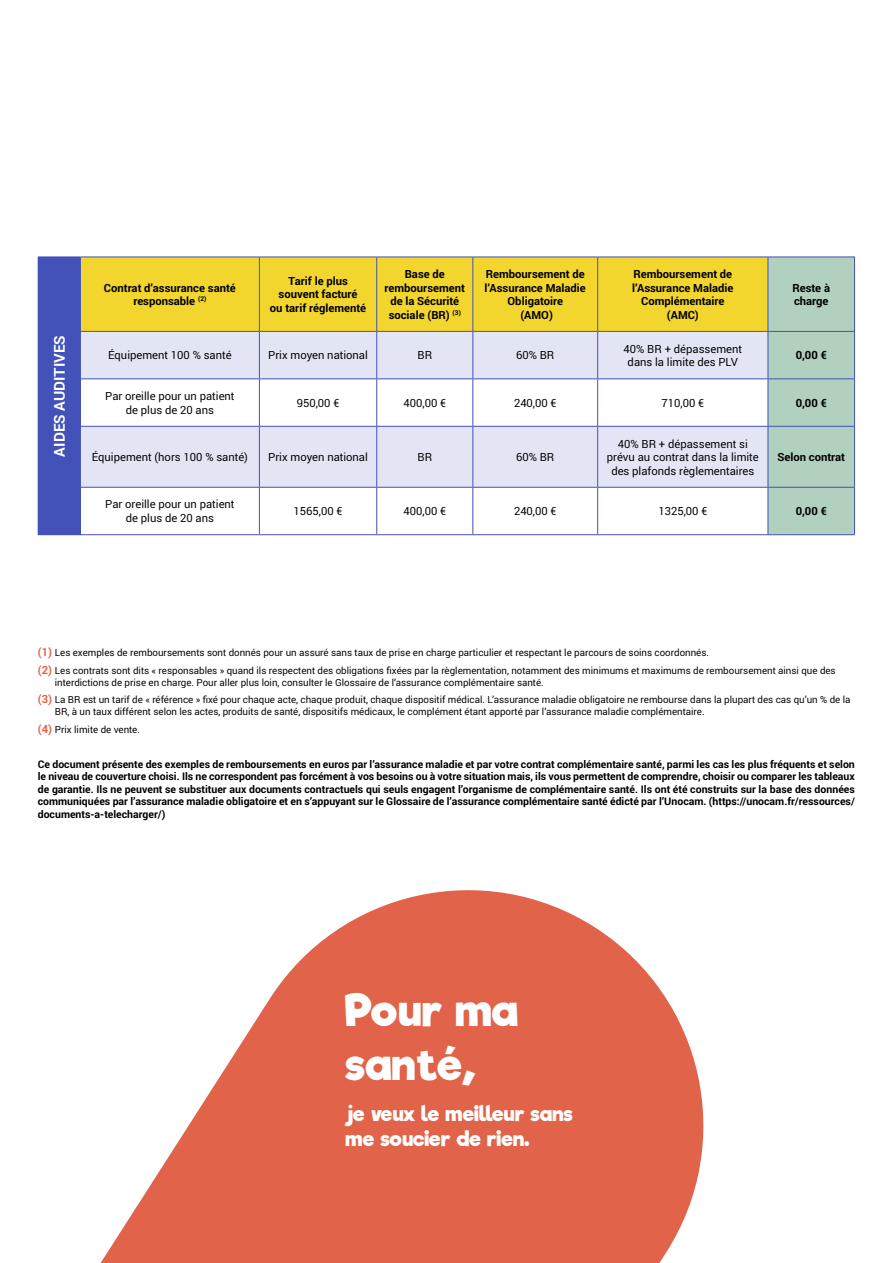
<style>
.page{position:relative;width:893px;height:1263px;background:#fff}
.page>*{position:absolute;margin:0;border:0;box-sizing:border-box;transform-origin:0 0}
.t1{font:45px/54px "Riffic";color:#fff}
.t2{font:21px/25.2px "Riffic";color:#fff}
.t3{font:700 15px "Roboto";color:#fff}
.t4{font:11.25px/13.5px "Roboto";color:#000001;text-align:center}
.t5{font:700 11.25px/13.5px "Roboto";color:#000001;text-align:center}
.t6{font:700 10.5px/12.6px "Roboto";color:#000001;text-align:justify}
.t7{font:9.75px/17.7px "Roboto";color:#000001}
.s1{font-weight:700;font-size:11.25px;color:#e16349}
</style>
<div class="page">
<svg style="left:100px;top:890px;width:604px;height:373px;fill:#e16349"></svg>
<div style="left:38px;top:257px;width:42px;height:278px;background:#4252b8"></div>
<div style="left:81px;top:258px;width:687px;height:73px;background:#f2d62d"></div>
<div style="left:768px;top:257px;width:86px;height:74px;background:#b1d0bd"></div>
<svg style="left:81px;top:332px;width:687px;height:155px;fill:#e3e5f4"></svg>
<div style="left:769px;top:332px;width:85px;height:202px;background:#b1d0bd"></div>
<hr style="left:80px;top:257px;width:179px;height:1px;background:#4252b8">
<hr style="left:80px;top:257px;width:1px;height:74px;background:#4252b8">
<hr style="left:259px;top:257px;width:118px;height:1px;background:#4252b8">
<hr style="left:259px;top:257px;width:1px;height:74px;background:#4252b8">
<hr style="left:377px;top:257px;width:96px;height:1px;background:#4252b8">
<hr style="left:376px;top:257px;width:1px;height:74px;background:#4252b8">
<hr style="left:473px;top:257px;width:125px;height:1px;background:#4252b8">
<hr style="left:472px;top:257px;width:1px;height:74px;background:#4252b8">
<hr style="left:598px;top:257px;width:170px;height:1px;background:#4252b8">
<hr style="left:597px;top:257px;width:1px;height:74px;background:#4252b8">
<hr style="left:768px;top:257px;width:87px;height:1px;background:#4252b8">
<hr style="left:768px;top:257px;width:1px;height:74px;background:#4252b8">
<hr style="left:854px;top:257px;width:1px;height:74px;background:#4252b8">
<hr style="left:80px;top:331px;width:179px;height:1px;background:#4252b8">
<hr style="left:80px;top:332px;width:1px;height:46px;background:#4252b8">
<hr style="left:259px;top:331px;width:118px;height:1px;background:#4252b8">
<hr style="left:259px;top:332px;width:1px;height:46px;background:#4252b8">
<hr style="left:377px;top:331px;width:96px;height:1px;background:#4252b8">
<hr style="left:376px;top:332px;width:1px;height:46px;background:#4252b8">
<hr style="left:473px;top:331px;width:125px;height:1px;background:#4252b8">
<hr style="left:472px;top:332px;width:1px;height:46px;background:#4252b8">
<hr style="left:598px;top:331px;width:170px;height:1px;background:#4252b8">
<hr style="left:597px;top:332px;width:1px;height:46px;background:#4252b8">
<hr style="left:768px;top:331px;width:87px;height:1px;background:#4252b8">
<hr style="left:768px;top:332px;width:1px;height:46px;background:#4252b8">
<hr style="left:854px;top:332px;width:1px;height:46px;background:#4252b8">
<hr style="left:80px;top:378px;width:179px;height:1px;background:#4252b8">
<hr style="left:80px;top:379px;width:1px;height:47px;background:#4252b8">
<hr style="left:259px;top:378px;width:118px;height:1px;background:#4252b8">
<hr style="left:259px;top:379px;width:1px;height:47px;background:#4252b8">
<hr style="left:377px;top:378px;width:96px;height:1px;background:#4252b8">
<hr style="left:376px;top:379px;width:1px;height:47px;background:#4252b8">
<hr style="left:473px;top:378px;width:125px;height:1px;background:#4252b8">
<hr style="left:472px;top:379px;width:1px;height:47px;background:#4252b8">
<hr style="left:598px;top:378px;width:170px;height:1px;background:#4252b8">
<hr style="left:597px;top:379px;width:1px;height:47px;background:#4252b8">
<hr style="left:768px;top:378px;width:87px;height:1px;background:#4252b8">
<hr style="left:768px;top:379px;width:1px;height:47px;background:#4252b8">
<hr style="left:854px;top:379px;width:1px;height:47px;background:#4252b8">
<hr style="left:80px;top:426px;width:179px;height:1px;background:#4252b8">
<hr style="left:80px;top:427px;width:1px;height:60px;background:#4252b8">
<hr style="left:259px;top:426px;width:118px;height:1px;background:#4252b8">
<hr style="left:259px;top:427px;width:1px;height:60px;background:#4252b8">
<hr style="left:377px;top:426px;width:96px;height:1px;background:#4252b8">
<hr style="left:376px;top:427px;width:1px;height:60px;background:#4252b8">
<hr style="left:473px;top:426px;width:125px;height:1px;background:#4252b8">
<hr style="left:472px;top:427px;width:1px;height:60px;background:#4252b8">
<hr style="left:598px;top:426px;width:170px;height:1px;background:#4252b8">
<hr style="left:597px;top:427px;width:1px;height:60px;background:#4252b8">
<hr style="left:768px;top:426px;width:87px;height:1px;background:#4252b8">
<hr style="left:768px;top:427px;width:1px;height:60px;background:#4252b8">
<hr style="left:854px;top:427px;width:1px;height:60px;background:#4252b8">
<hr style="left:80px;top:487px;width:179px;height:1px;background:#4252b8">
<hr style="left:80px;top:488px;width:1px;height:46px;background:#4252b8">
<hr style="left:259px;top:487px;width:118px;height:1px;background:#4252b8">
<hr style="left:259px;top:488px;width:1px;height:46px;background:#4252b8">
<hr style="left:377px;top:487px;width:96px;height:1px;background:#4252b8">
<hr style="left:376px;top:488px;width:1px;height:46px;background:#4252b8">
<hr style="left:473px;top:487px;width:125px;height:1px;background:#4252b8">
<hr style="left:472px;top:488px;width:1px;height:46px;background:#4252b8">
<hr style="left:598px;top:487px;width:170px;height:1px;background:#4252b8">
<hr style="left:597px;top:488px;width:1px;height:46px;background:#4252b8">
<hr style="left:768px;top:487px;width:87px;height:1px;background:#4252b8">
<hr style="left:768px;top:488px;width:1px;height:46px;background:#4252b8">
<hr style="left:854px;top:488px;width:1px;height:46px;background:#4252b8">
<hr style="left:80px;top:534px;width:179px;height:1px;background:#4252b8">
<hr style="left:259px;top:534px;width:118px;height:1px;background:#4252b8">
<hr style="left:377px;top:534px;width:96px;height:1px;background:#4252b8">
<hr style="left:473px;top:534px;width:125px;height:1px;background:#4252b8">
<hr style="left:598px;top:534px;width:170px;height:1px;background:#4252b8">
<hr style="left:768px;top:534px;width:87px;height:1px;background:#4252b8">
<h3 class="t3" style="left:49px;top:456px;width:123px;rotate:-90deg">AIDES AUDITIVES</h3>
<p class="t5" style="left:104px;top:280px;width:133px">Contrat d’assurance santé responsable <sup>(2)</sup></p>
<p class="t5" style="left:270px;top:274px;width:98px">Tarif le plus souvent facturé<br>ou tarif réglementé</p>
<p class="t5" style="left:385px;top:267px;width:82px">Base de remboursement de la Sécurité sociale (BR) <sup>(3)</sup></p>
<p class="t5" style="left:485px;top:267px;width:103px">Remboursement de l’Assurance Maladie<br>Obligatoire<br>(AMO)</p>
<p class="t5" style="left:632px;top:267px;width:103px">Remboursement de l’Assurance Maladie<br>Complémentaire (AMC)</p>
<p class="t5" style="left:792px;top:280px;width:39px;text-align:left">Reste à charge</p>
<p class="t4" style="left:108px;top:348px;width:125px">Équipement 100 % santé</p>
<p class="t4" style="left:268px;top:348px;width:101px">Prix moyen national</p>
<p class="t4" style="left:417px;top:348px;width:16px">BR</p>
<p class="t4" style="left:516px;top:348px;width:40px">60% BR</p>
<p class="t4" style="left:624px;top:341px;width:120px">40% BR + dépassement dans la limite des PLV</p>
<p class="t5" style="left:796px;top:348px;width:33px">0,00 €</p>
<p class="t4" style="left:105px;top:389px;width:131px">Par oreille pour un patient de plus de 20 ans</p>
<p class="t4" style="left:297px;top:396px;width:44px">950,00 €</p>
<p class="t4" style="left:404px;top:396px;width:44px">400,00 €</p>
<p class="t4" style="left:514px;top:396px;width:44px">240,00 €</p>
<p class="t4" style="left:662px;top:396px;width:44px">710,00 €</p>
<p class="t5" style="left:796px;top:396px;width:33px">0,00 €</p>
<p class="t4" style="left:92px;top:450px;width:158px">Équipement (hors 100 % santé)</p>
<p class="t4" style="left:268px;top:450px;width:101px">Prix moyen national</p>
<p class="t4" style="left:417px;top:450px;width:16px">BR</p>
<p class="t4" style="left:516px;top:450px;width:40px">60% BR</p>
<p class="t4" style="left:607px;top:436px;width:153px">40% BR + dépassement si prévu au contrat dans la limite des plafonds règlementaires</p>
<p class="t5" style="left:777px;top:450px;width:69px">Selon contrat</p>
<p class="t4" style="left:105px;top:497px;width:131px">Par oreille pour un patient de plus de 20 ans</p>
<p class="t4" style="left:294px;top:504px;width:50px">1565,00 €</p>
<p class="t4" style="left:404px;top:504px;width:44px">400,00 €</p>
<p class="t4" style="left:514px;top:504px;width:44px">240,00 €</p>
<p class="t4" style="left:658px;top:504px;width:50px">1325,00 €</p>
<p class="t5" style="left:796px;top:504px;width:33px">0,00 €</p>
<p class="t7" style="left:38px;top:644px;width:799px"><span class="s1">(1)</span> Les exemples de remboursements sont donnés pour un assuré sans taux de prise en charge particulier et respectant le parcours de soins coordonnés.<br><span class="s1">(2)</span> Les contrats sont dits « responsables » quand ils respectent des obligations fixées par la règlementation, notamment des minimums et maximums de remboursement ainsi que des</p>
<p class="t7" style="left:38px;top:673px;width:814px;text-indent:17px">interdictions de prise en charge. Pour aller plus loin, consulter le Glossaire de l’assurance complémentaire santé.<br><span class="s1">(3)</span> La BR est un tarif de « référence » fixé pour chaque acte, chaque produit, chaque dispositif médical. L’assurance maladie obligatoire ne rembourse dans la plupart des cas qu’un % de la</p>
<p class="t7" style="left:38px;top:702px;width:668px;text-indent:17px">BR, à un taux différent selon les actes, produits de santé, dispositifs médicaux, le complément étant apporté par l’assurance maladie complémentaire. <span class="s1">(4)</span> Prix limite de vente.</p>
<p class="t6" style="left:38px;top:757px;width:819px">Ce document présente des exemples de remboursements en euros par l’assurance maladie et par votre contrat complémentaire santé, parmi les cas les plus fréquents et selon le niveau de couverture choisi. Ils ne correspondent pas forcément à vos besoins ou à votre situation mais, ils vous permettent de comprendre, choisir ou comparer les tableaux de garantie. Ils ne peuvent se substituer aux documents contractuels qui seuls engagent l’organisme de complémentaire santé. Ils ont été construits sur la base des données communiquées par l’assurance maladie obligatoire et en s’appuyant sur le Glossaire de l’assurance complémentaire santé édicté par l’Unocam. (https://unocam.fr/ressources/ documents-a-telecharger/)</p>
<h1 class="t1" style="left:346px;top:983px;width:175px">Pour ma santé,</h1>
<h2 class="t2" style="left:346px;top:1101px;width:229px">je veux le meilleur sans me soucier de rien.</h2>
</div>
